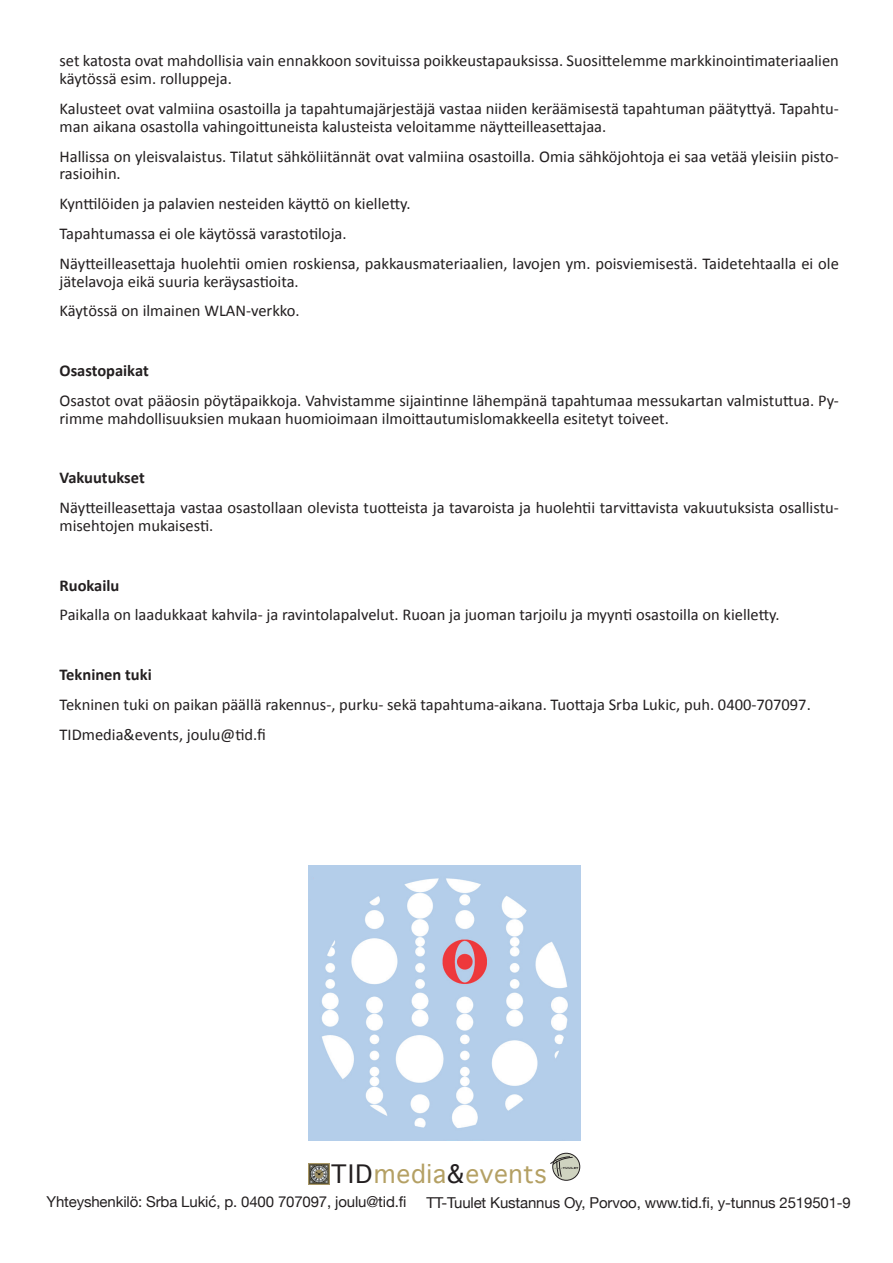
<style>
.page{position:relative;width:893px;height:1263px;background:#fff}
.page>*{position:absolute;margin:0;border:0;box-sizing:border-box;transform-origin:0 0}
.t1{font:24.3px "Geneva";letter-spacing:.03em;color:#b4a064}
.t2{font:16.5px/17.9px "Calibri";color:#231f20}
.t3{font:700 16.5px "Calibri";color:#231f20}
.t4{font:15px "Helvetica Neue";letter-spacing:-.01em;color:#231f20}
.t5{font:700 3.9px "Copperplate";color:#231f20}
.s1{color:#231f20}
</style>
<div class="page">
<img style="left:309px;top:865px;width:271px;height:275px">
<img style="left:309px;top:1164px;width:20px;height:20px">
<svg style="left:553px;top:1153px;width:27px;height:27px"></svg>
<div style="left:553px;top:1153px;width:27px;height:27px;border:1px solid #231f20;border-radius:50%"></div>
<svg style="left:550px;top:1156px;width:23px;height:21px"></svg>
<p class="t2" style="left:60px;top:52px;width:781px">set katosta ovat mahdollisia vain ennakkoon sovituissa poikkeustapauksissa. Suosittelemme markkinointimateriaalien käytössä esim. rolluppeja.</p>
<p class="t2" style="left:60px;top:99px;width:781px">Kalusteet ovat valmiina osastoilla ja tapahtumajärjestäjä vastaa niiden keräämisestä tapahtuman päätyttyä. Tapahtu&shy;man aikana osastolla vahingoittuneista kalusteista veloitamme näytteilleasettajaa.</p>
<p class="t2" style="left:60px;top:147px;width:781px">Hallissa on yleisvalaistus. Tilatut sähköliitännät ovat valmiina osastoilla. Omia sähköjohtoja ei saa vetää yleisiin pisto&shy;rasioihin.</p>
<p class="t2" style="left:60px;top:188px;width:781px;line-height:29.8px">Kynttilöiden ja palavien nesteiden käyttö on kielletty.<br>Tapahtumassa ei ole käytössä varastotiloja.<br>Näytteilleasettaja huolehtii omien roskiensa, pakkausmateriaalien, lavojen ym. poisviemisestä. Taidetehtaalla ei ole</p>
<p class="t2" style="left:60px;top:266px;width:242px;line-height:29.8px">jätelavoja eikä suuria keräysastioita.<br>Käytössä on ilmainen WLAN-verkko.</p>
<p class="t3" style="left:60px;top:359px;width:91px">Osastopaikat</p>
<p class="t2" style="left:60px;top:391px;width:781px">Osastot ovat pääosin pöytäpaikkoja. Vahvistamme sijaintinne lähempänä tapahtumaa messukartan valmistuttua. Py&shy;rimme mahdollisuuksien mukaan huomioimaan ilmoittautumislomakkeella esitetyt toiveet.</p>
<p class="t3" style="left:60px;top:466px;width:87px">Vakuutukset</p>
<p class="t2" style="left:60px;top:498px;width:781px">Näytteilleasettaja vastaa osastollaan olevista tuotteista ja tavaroista ja huolehtii tarvittavista vakuutuksista osallistu&shy;misehtojen mukaisesti.</p>
<p class="t3" style="left:60px;top:573px;width:61px">Ruokailu</p>
<p class="t2" style="left:60px;top:605px;width:722px">Paikalla on laadukkaat kahvila- ja ravintolapalvelut. Ruoan ja juoman tarjoilu ja myynti osastoilla on kielletty.</p>
<p class="t3" style="left:60px;top:663px;width:94px">Tekninen tuki</p>
<p class="t2" style="left:60px;top:689px;width:753px;line-height:29.8px">Tekninen tuki on paikan päällä rakennus-, purku- sekä tapahtuma-aikana. Tuottaja Srba Lukic, puh. 0400-707097.<br>TIDmedia&amp;events, joulu@tid.fi</p>
<h1 class="t1" style="left:331px;top:1160px;width:217px"><span class="s1">TID</span>media<span class="s1">&amp;</span>events</h1>
<p class="t5" style="left:563px;top:1165px;width:17px">TUULET</p>
<p class="t4" style="left:46px;top:1190px;width:361px">Yhteyshenkilö: Srba Lukić, p. 0400 707097, joulu@tid.fi</p>
<p class="t4" style="left:426px;top:1191px;width:426px">TT-Tuulet Kustannus Oy, Porvoo, www.tid.fi, y-tunnus 2519501-9</p>
</div>
